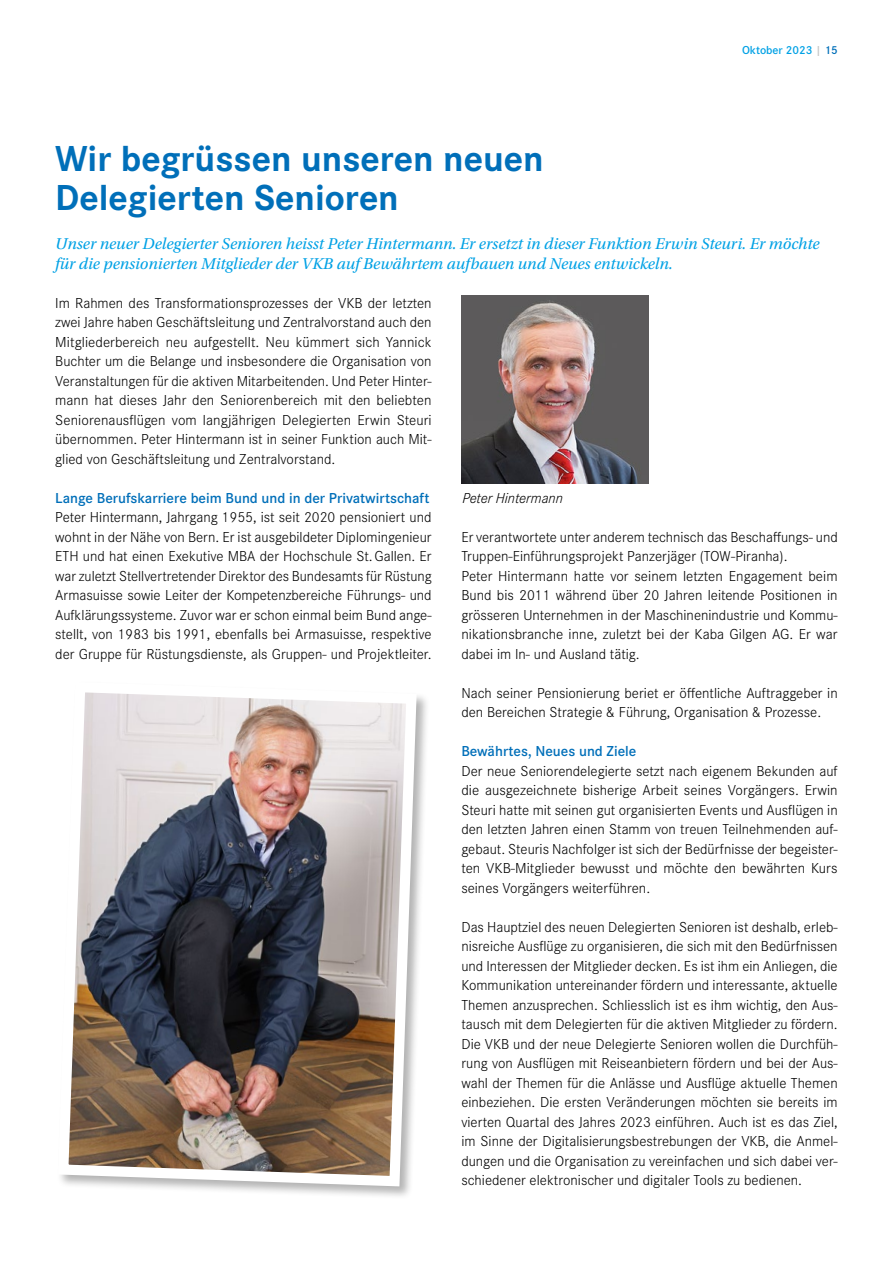
<style>
.page{position:relative;width:893px;height:1263px;background:#fff}
.page>*{position:absolute;margin:0;border:0;box-sizing:border-box;transform-origin:0 0}
.t1{font:700 37.5px/39px "Corporate S";color:#006fb9}
.t2{font:italic 16.5px/19.5px "Utopia Std";color:#00a1e5}
.t3{font:300 15px/19.5px "Corporate S";color:#000;text-align:justify}
.t4{font:600 15px "Corporate S";color:#006fb9}
.t5{font:italic 300 15px "Corporate S";color:#000}
.t6{font:600 12px "Corporate S";color:#00a1e5}
.s1{color:#c5c7c7}
.s2{color:#006fb9}
</style>
<div class="page">
<img style="left:461px;top:296px;width:187px;height:187px">
<div style="left:56px;top:680px;width:374px;height:520px;background:#000;opacity:.3"></div>
<img style="left:56px;top:680px;width:366px;height:512px">
<p class="t6" style="left:742px;top:42px;width:97px">Oktober 2023 <span class="s1">|</span> <span class="s2">15</span></p>
<h1 class="t1" style="left:55px;top:138px;width:490px">Wir begrüssen unseren neuen<br>Delegierten Senioren</h1>
<p class="t2" style="left:55px;top:234px;width:766px">Unser neuer Delegierter Senioren heisst Peter Hintermann. Er ersetzt in dieser Funktion Erwin Steuri. Er möchte für die pensionierten Mitglieder der VKB auf Bewährtem aufbauen und Neues entwickeln.</p>
<p class="t3" style="left:55px;top:292px;width:378px">Im Rahmen des Transformationsprozesses der VKB der letzten zwei Jahre haben Geschäftsleitung und Zentralvorstand auch den Mitgliederbereich neu aufgestellt. Neu kümmert sich Yannick Buchter um die Belange und insbesondere die Organisation von Veranstaltungen für die aktiven Mitarbeitenden. Und Peter Hinter&shy;mann hat dieses Jahr den Seniorenbereich mit den beliebten Seniorenausflügen vom langjährigen Delegierten Erwin Steuri übernommen. Peter Hintermann ist in seiner Funktion auch Mit&shy;glied von Geschäftsleitung und Zentralvorstand.</p>
<p class="t4" style="left:55px;top:487px;width:376px">Lange Berufskarriere beim Bund und in der Privatwirtschaft</p>
<p class="t3" style="left:55px;top:507px;width:378px">Peter Hintermann, Jahrgang 1955, ist seit 2020 pensioniert und wohnt in der Nähe von Bern. Er ist ausgebildeter Diplomingenieur ETH und hat einen Exekutive MBA der Hochschule St. Gallen. Er war zuletzt Stellvertretender Direktor des Bundesamts für Rüstung Armasuisse sowie Leiter der Kompetenzbereiche Führungs- und Aufklärungssysteme. Zuvor war er schon einmal beim Bund ange&shy;stellt, von 1983 bis 1991, ebenfalls bei Armasuisse, respektive der Gruppe für Rüstungsdienste, als Gruppen- und Projektleiter.</p>
<p class="t5" style="left:462px;top:488px;width:102px">Peter Hintermann</p>
<p class="t3" style="left:461px;top:526px;width:378px;text-align:left">Er verantwortete unter anderem technisch das Beschaffungs- und Truppen-Einführungsprojekt Panzerjäger (TOW-Piranha).<br>Peter Hintermann hatte vor seinem letzten Engagement beim Bund bis 2011 während über 20 Jahren leitende Positionen in grösseren Unternehmen in der Maschinenindustrie und Kommu&shy;nikationsbranche inne, zuletzt bei der Kaba Gilgen AG. Er war dabei im In- und Ausland tätig.</p>
<p class="t3" style="left:461px;top:682px;width:378px">Nach seiner Pensionierung beriet er öffentliche Auftraggeber in den Bereichen Strategie &amp; Führung, Organisation &amp; Prozesse.</p>
<p class="t4" style="left:461px;top:741px;width:176px">Bewährtes, Neues und Ziele</p>
<p class="t3" style="left:461px;top:760px;width:378px">Der neue Seniorendelegierte setzt nach eigenem Bekunden auf die ausgezeichnete bisherige Arbeit seines Vorgängers. Erwin Steuri hatte mit seinen gut organisierten Events und Ausflügen in den letzten Jahren einen Stamm von treuen Teilnehmenden auf&shy;gebaut. Steuris Nachfolger ist sich der Bedürfnisse der begeister&shy;ten VKB-Mitglieder bewusst und möchte den bewährten Kurs seines Vorgängers weiterführen.</p>
<p class="t3" style="left:461px;top:916px;width:378px">Das Hauptziel des neuen Delegierten Senioren ist deshalb, erleb&shy;nisreiche Ausflüge zu organisieren, die sich mit den Bedürfnissen und Interessen der Mitglieder decken. Es ist ihm ein Anliegen, die Kommunikation untereinander fördern und interessante, aktuelle Themen anzusprechen. Schliesslich ist es ihm wichtig, den Aus&shy;tausch mit dem Delegierten für die aktiven Mitglieder zu fördern.<br>Die VKB und der neue Delegierte Senioren wollen die Durchfüh&shy;rung von Ausflügen mit Reiseanbietern fördern und bei der Aus&shy;wahl der Themen für die Anlässe und Ausflüge aktuelle Themen einbeziehen. Die ersten Veränderungen möchten sie bereits im vierten Quartal des Jahres 2023 einführen. Auch ist es das Ziel, im Sinne der Digitalisierungsbestrebungen der VKB, die Anmel&shy;dungen und die Organisation zu vereinfachen und sich dabei ver&shy;schiedener elektronischer und digitaler Tools zu bedienen.</p>
</div>
